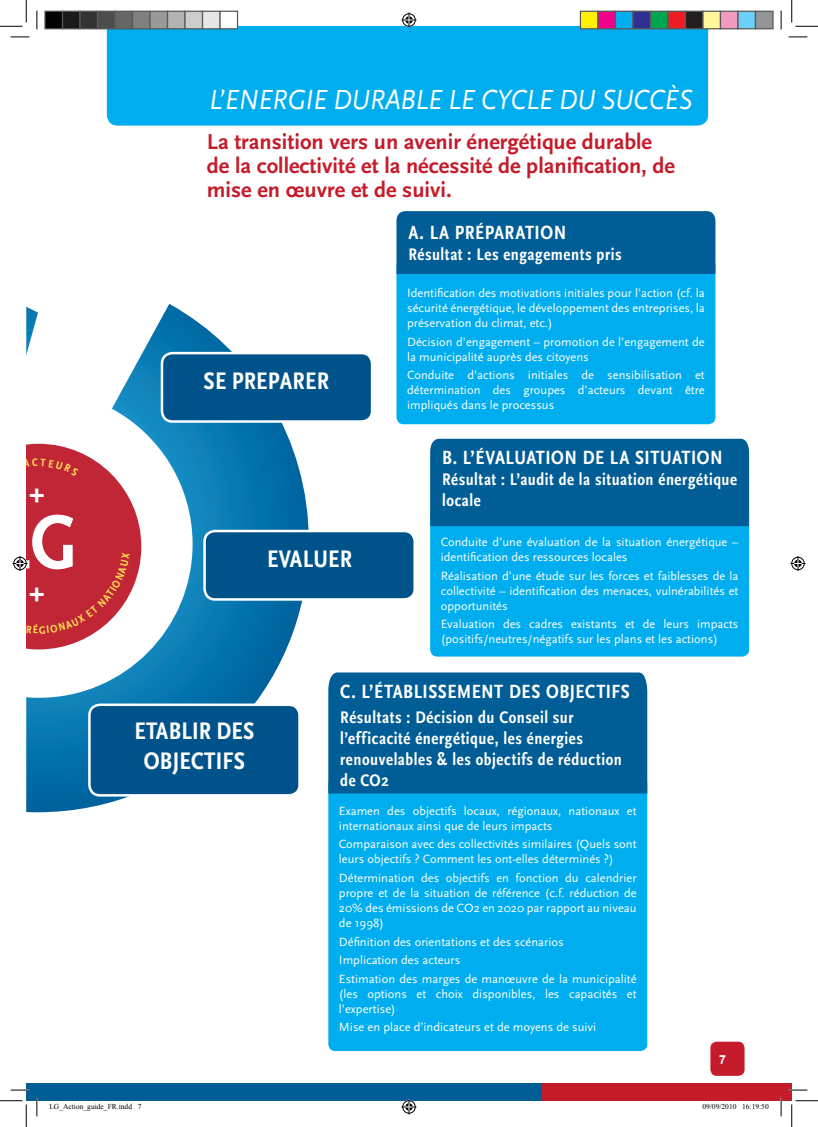
<style>
.page{position:relative;width:818px;height:1127px;background:#fff}
.page>*{position:absolute;margin:0;border:0;box-sizing:border-box;transform-origin:0 0}
.t1{font:700 condensed 80px "Scala Sans OT";color:#fff}
.heading_1{font:italic 28.88px "Scala Sans Pro";letter-spacing:-.01em;color:#fff;scale:.91 1}
.t2{font:900 27.5px "Scala Sans Pro";color:#fff}
.t3{font:700 condensed 25px "Scala Sans Pro";letter-spacing:.01em;color:#fff}
.heading_1-2{font:700 22.5px/23.8px "Scala Sans Pro";color:#c51c2b}
.t4{font:700 condensed 20px "Scala Sans Pro";letter-spacing:.025em;color:#fff}
.t5{font:700 condensed 17.5px/21px "Scala Sans Pro";letter-spacing:.03em;color:#fff}
.text_box_content{font:12.5px/15px "Scala Sans Pro";color:#fff;text-align:justify}
.t6{font:700 12.5px "Arial";color:#fff}
.t7{font:7.5px "Times New Roman";color:#000}
</style>
<div class="page">
<div style="left:26px;top:1082px;width:516px;height:18px;background:#005d95"></div>
<div style="left:542px;top:1082px;width:250px;height:18px;background:#c51c2b"></div>
<div style="left:710px;top:1040px;width:35px;height:36px;background:#c51c2b;border-radius:7px"></div>
<div style="left:709px;top:1040px;width:37px;height:36px;border:1px solid #fff;border-radius:7px"></div>
<div style="left:107px;top:26px;width:601px;height:99px;background:#00aeef"></div>
<svg style="left:26px;top:304px;width:283px;height:508px"></svg>
<div style="left:162px;top:353px;width:210px;height:68px;background:#00538a;border-radius:11px"></div>
<div style="left:161px;top:352px;width:212px;height:70px;border:2px solid #fff;border-radius:11px"></div>
<div style="left:396px;top:259px;width:319px;height:165px;background:#00aeef;border-radius:7px"></div>
<div style="left:396px;top:211px;width:319px;height:63px;background:#005d95"></div>
<div style="left:328px;top:776px;width:319px;height:274px;background:#00aeef;border-radius:7px"></div>
<div style="left:328px;top:672px;width:319px;height:121px;background:#005d95"></div>
<div style="left:430px;top:507px;width:319px;height:149px;background:#00aeef;border-radius:7px"></div>
<div style="left:430px;top:438px;width:319px;height:88px;background:#005d95"></div>
<div style="left:205px;top:531px;width:210px;height:68px;background:#00538a;border-radius:11px"></div>
<div style="left:203px;top:529px;width:213px;height:71px;border:2px solid #fff;border-radius:11px"></div>
<div style="left:89px;top:704px;width:210px;height:91px;background:#00538a;border-radius:11px"></div>
<div style="left:88px;top:703px;width:213px;height:93px;border:2px solid #fff;border-radius:11px"></div>
<svg style="left:11px;top:36px;width:18px;height:2px"></svg>
<svg style="left:788px;top:36px;width:19px;height:2px"></svg>
<svg style="left:11px;top:1089px;width:18px;height:1px"></svg>
<svg style="left:788px;top:1089px;width:19px;height:1px"></svg>
<svg style="left:36px;top:11px;width:2px;height:18px"></svg>
<svg style="left:36px;top:1097px;width:2px;height:18px"></svg>
<svg style="left:780px;top:11px;width:2px;height:18px"></svg>
<svg style="left:780px;top:1097px;width:2px;height:18px"></svg>
<svg style="left:0;top:0;width:27px;height:27px"></svg>
<svg style="left:0;top:1100px;width:27px;height:26px"></svg>
<svg style="left:791px;top:0;width:27px;height:27px"></svg>
<svg style="left:791px;top:1100px;width:27px;height:26px"></svg>
<svg style="left:401px;top:13px;width:15px;height:15px"></svg>
<svg style="left:401px;top:1099px;width:15px;height:15px"></svg>
<svg style="left:790px;top:556px;width:15px;height:15px"></svg>
<div style="left:45px;top:11px;width:18px;height:18px;background:#000"></div>
<div style="left:44px;top:11px;width:19px;height:18px;border:1px solid #595959"></div>
<div style="left:63px;top:11px;width:17px;height:18px;background:#1a1a1a"></div>
<div style="left:62px;top:11px;width:19px;height:18px;border:1px solid #595959"></div>
<div style="left:80px;top:11px;width:18px;height:18px;background:#333"></div>
<div style="left:79px;top:11px;width:19px;height:18px;border:1px solid #595959"></div>
<div style="left:98px;top:11px;width:17px;height:18px;background:#4d4d4d"></div>
<div style="left:97px;top:11px;width:19px;height:18px;border:1px solid #595959"></div>
<div style="left:115px;top:11px;width:18px;height:18px;background:#666"></div>
<div style="left:114px;top:11px;width:19px;height:18px;border:1px solid #595959"></div>
<div style="left:133px;top:11px;width:17px;height:18px;background:#808080"></div>
<div style="left:132px;top:11px;width:19px;height:18px;border:1px solid #595959"></div>
<div style="left:150px;top:11px;width:18px;height:18px;background:#999"></div>
<div style="left:149px;top:11px;width:19px;height:18px;border:1px solid #595959"></div>
<div style="left:168px;top:11px;width:17px;height:18px;background:#b3b3b3"></div>
<div style="left:167px;top:11px;width:19px;height:18px;border:1px solid #595959"></div>
<div style="left:185px;top:11px;width:18px;height:18px;background:#ccc"></div>
<div style="left:184px;top:11px;width:19px;height:18px;border:1px solid #595959"></div>
<div style="left:203px;top:11px;width:17px;height:18px;background:#e6e6e6"></div>
<div style="left:202px;top:11px;width:19px;height:18px;border:1px solid #595959"></div>
<div style="left:220px;top:11px;width:18px;height:18px;background:#fff"></div>
<div style="left:219px;top:11px;width:19px;height:18px;border:1px solid #595959"></div>
<div style="left:580px;top:11px;width:18px;height:18px;background:#fff101"></div>
<div style="left:580px;top:11px;width:18px;height:18px;border:1px solid #595959"></div>
<div style="left:598px;top:11px;width:17px;height:18px;background:#ed028c"></div>
<div style="left:597px;top:11px;width:19px;height:18px;border:1px solid #595959"></div>
<div style="left:615px;top:11px;width:18px;height:18px;background:#00aeef"></div>
<div style="left:615px;top:11px;width:18px;height:18px;border:1px solid #595959"></div>
<div style="left:633px;top:11px;width:17px;height:18px;background:#2e3092"></div>
<div style="left:632px;top:11px;width:19px;height:18px;border:1px solid #595959"></div>
<div style="left:650px;top:11px;width:18px;height:18px;background:#00a54f"></div>
<div style="left:650px;top:11px;width:18px;height:18px;border:1px solid #595959"></div>
<div style="left:668px;top:11px;width:17px;height:18px;background:#ee1d23"></div>
<div style="left:667px;top:11px;width:19px;height:18px;border:1px solid #595959"></div>
<div style="left:685px;top:11px;width:18px;height:18px;background:#231f20"></div>
<div style="left:685px;top:11px;width:18px;height:18px;border:1px solid #595959"></div>
<div style="left:703px;top:11px;width:17px;height:18px;background:#fff79a"></div>
<div style="left:702px;top:11px;width:19px;height:18px;border:1px solid #595959"></div>
<div style="left:720px;top:11px;width:18px;height:18px;background:#f499c2"></div>
<div style="left:720px;top:11px;width:18px;height:18px;border:1px solid #595959"></div>
<div style="left:738px;top:11px;width:17px;height:18px;background:#6bcff6"></div>
<div style="left:737px;top:11px;width:19px;height:18px;border:1px solid #595959"></div>
<div style="left:755px;top:11px;width:18px;height:18px;background:#939598"></div>
<div style="left:755px;top:11px;width:18px;height:18px;border:1px solid #595959"></div>
<svg style="left:13px;top:443px;width:128px;height:206px"></svg>
<p class="heading_1" style="left:209px;top:83px;width:532px">L’ENERGIE DURABLE LE CYCLE DU SUCCÈS</p>
<p class="heading_1-2" style="left:207px;top:130px;width:470px">La transition vers un avenir énergétique durable de la collectivité et la nécessité de planification, de mise en œuvre et de suivi.</p>
<h3 class="t2" style="left:29px;top:476px;width:18px">+</h3>
<h1 class="t1" style="left:-3px;top:494px;width:82px">LG</h1>
<h3 class="t2" style="left:29px;top:575px;width:18px">+</h3>
<p class="t3" style="left:204px;top:366px;width:127px">SE PREPARER</p>
<p class="t3" style="left:267px;top:544px;width:87px">EVALUER</p>
<p class="t4" style="left:408px;top:221px;width:159px">A. LA PRÉPARATION</p>
<p class="t5" style="left:408px;top:244px;width:215px">Résultat : Les engagements pris</p>
<p class="text_box_content" style="left:407px;top:285px;width:299px">Identification des motivations initiales pour l’action (cf. la sécurité énergétique, le développement des entreprises, la préservation du climat, etc.)</p>
<p class="text_box_content" style="left:407px;top:334px;width:299px">Décision d’engagement – promotion de l’engagement de la municipalité auprès des citoyens</p>
<p class="text_box_content" style="left:407px;top:367px;width:299px">Conduite d’actions initiales de sensibilisation et détermination des groupes d’acteurs devant être impliqués dans le processus</p>
<p class="t4" style="left:442px;top:446px;width:282px">B. L’ÉVALUATION DE LA SITUATION</p>
<p class="t5" style="left:442px;top:469px;width:297px">Résultat : L’audit de la situation énergétique locale</p>
<p class="text_box_content" style="left:441px;top:534px;width:299px">Conduite d’une évaluation de la situation énergétique – identification des ressources locales</p>
<p class="text_box_content" style="left:441px;top:568px;width:299px">Réalisation d’une étude sur les forces et faiblesses de la collectivité – identification des menaces, vulnérabilités et opportunités</p>
<p class="text_box_content" style="left:441px;top:616px;width:299px">Evaluation des cadres existants et de leurs impacts (positifs/neutres/négatifs sur les plans et les actions)</p>
<p class="t3" style="left:134px;top:716px;width:121px">ETABLIR DES</p>
<p class="t3" style="left:144px;top:746px;width:103px">OBJECTIFS</p>
<p class="t4" style="left:340px;top:679px;width:291px">C. L’ÉTABLISSEMENT DES OBJECTIFS</p>
<p class="t5" style="left:340px;top:706px;width:283px">Résultats : Décision du Conseil sur l’efficacité énergétique, les énergies renouvelables &amp; les objectifs de réduction de CO2</p>
<p class="text_box_content" style="left:339px;top:803px;width:299px">Examen des objectifs locaux, régionaux, nationaux et internationaux ainsi que de leurs impacts</p>
<p class="text_box_content" style="left:339px;top:836px;width:299px">Comparaison avec des collectivités similaires (Quels sont leurs objectifs ? Comment les ont-elles déterminés ?)</p>
<p class="text_box_content" style="left:339px;top:870px;width:299px">Détermination des objectifs en fonction du calendrier propre et de la situation de référence (c.f. réduction de 20% des émissions de CO2 en 2020 par rapport au niveau de 1998)</p>
<p class="text_box_content" style="left:339px;top:933px;width:226px">Définition des orientations et des scénarios</p>
<p class="text_box_content" style="left:339px;top:952px;width:123px">Implication des acteurs</p>
<p class="text_box_content" style="left:339px;top:970px;width:299px">Estimation des marges de manœuvre de la municipalité (les options et choix disponibles, les capacités et l’expertise)</p>
<p class="text_box_content" style="left:339px;top:1019px;width:259px">Mise en place d’indicateurs et de moyens de suivi</p>
<p class="t6" style="left:719px;top:1050px;width:8px">7</p>
<p class="t7" style="left:49px;top:1100px;width:94px">LG_Action_guide_FR.indd 7</p>
<p class="t7" style="left:702px;top:1100px;width:68px">09/09/2010 16:19:50</p>
</div>
